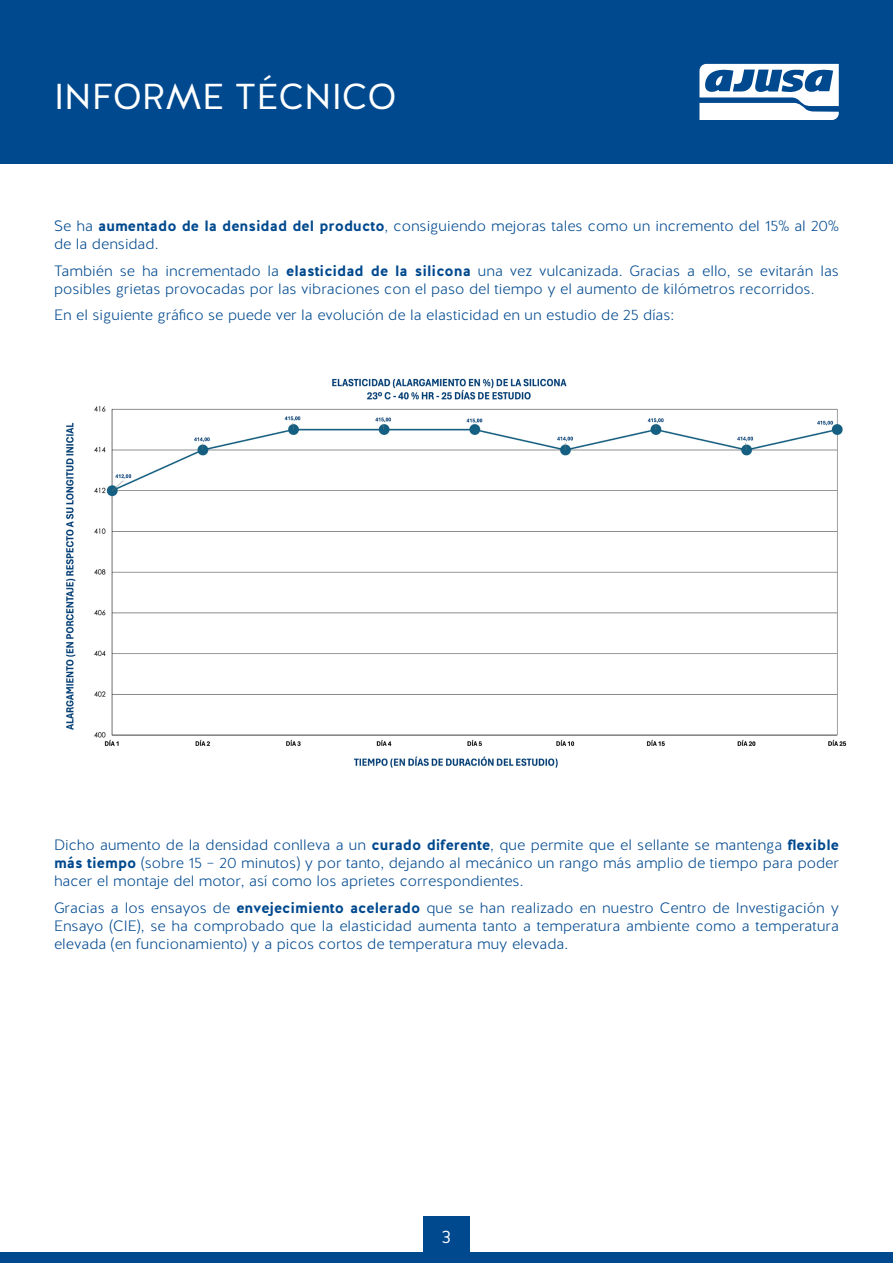
<style>
.page{position:relative;width:893px;height:1263px;background:#fff}
.page>*{position:absolute;margin:0;border:0;box-sizing:border-box;transform-origin:0 0}
.t1{font:36px "Halis GR";color:#fff}
.t2{font:18px "Halis GR";color:#fff}
.t3{font:300 15px/18px "Halis GR";color:#01498e}
.s1{font-weight:700}
</style>
<div class="page">
<div style="left:0;top:0;width:893px;height:163px;background:#01498e"></div>
<div style="left:0;top:1252px;width:893px;height:11px;background:#01498e"></div>
<div style="left:423px;top:1216px;width:47px;height:46px;background:#01498e"></div>
<svg style="left:699px;top:64px;width:140px;height:56px"></svg>
<img style="left:66px;top:378px;width:781px;height:390px">
<p class="t1" style="left:54px;top:73px;width:344px">INFORME TÉCNICO</p>
<p class="t3" style="left:54px;top:218px;width:786px">Se ha <span class="s1">aumentado de la densidad del producto</span>, consiguiendo mejoras tales como un incremento del 15% al 20% de la densidad.</p>
<p class="t3" style="left:54px;top:262px;width:786px">También se ha incrementado la <span class="s1">elasticidad de la silicona</span> una vez vulcanizada. Gracias a ello, se evitarán las posibles grietas provocadas por las vibraciones con el paso del tiempo y el aumento de kilómetros recorridos.</p>
<p class="t3" style="left:54px;top:307px;width:622px">En el siguiente gráfico se puede ver la evolución de la elasticidad en un estudio de 25 días:</p>
<p class="t3" style="left:54px;top:836px;width:786px;text-align:justify">Dicho aumento de la densidad conlleva a un <span class="s1">curado diferente</span>, que permite que el sellante se mantenga <span class="s1">flexible más tiempo</span> (sobre 15 – 20 minutos) y por tanto, dejando al mecánico un rango más amplio de tiempo para poder hacer el montaje del motor, así como los aprietes correspondientes.</p>
<p class="t3" style="left:54px;top:899px;width:786px;text-align:justify">Gracias a los ensayos de <span class="s1">envejecimiento acelerado</span> que se han realizado en nuestro Centro de Investigación y Ensayo (CIE), se ha comprobado que la elasticidad aumenta tanto a temperatura ambiente como a temperatura elevada (en funcionamiento) y a picos cortos de temperatura muy elevada.</p>
<p class="t2" style="left:442px;top:1225px;width:11px">3</p>
</div>
